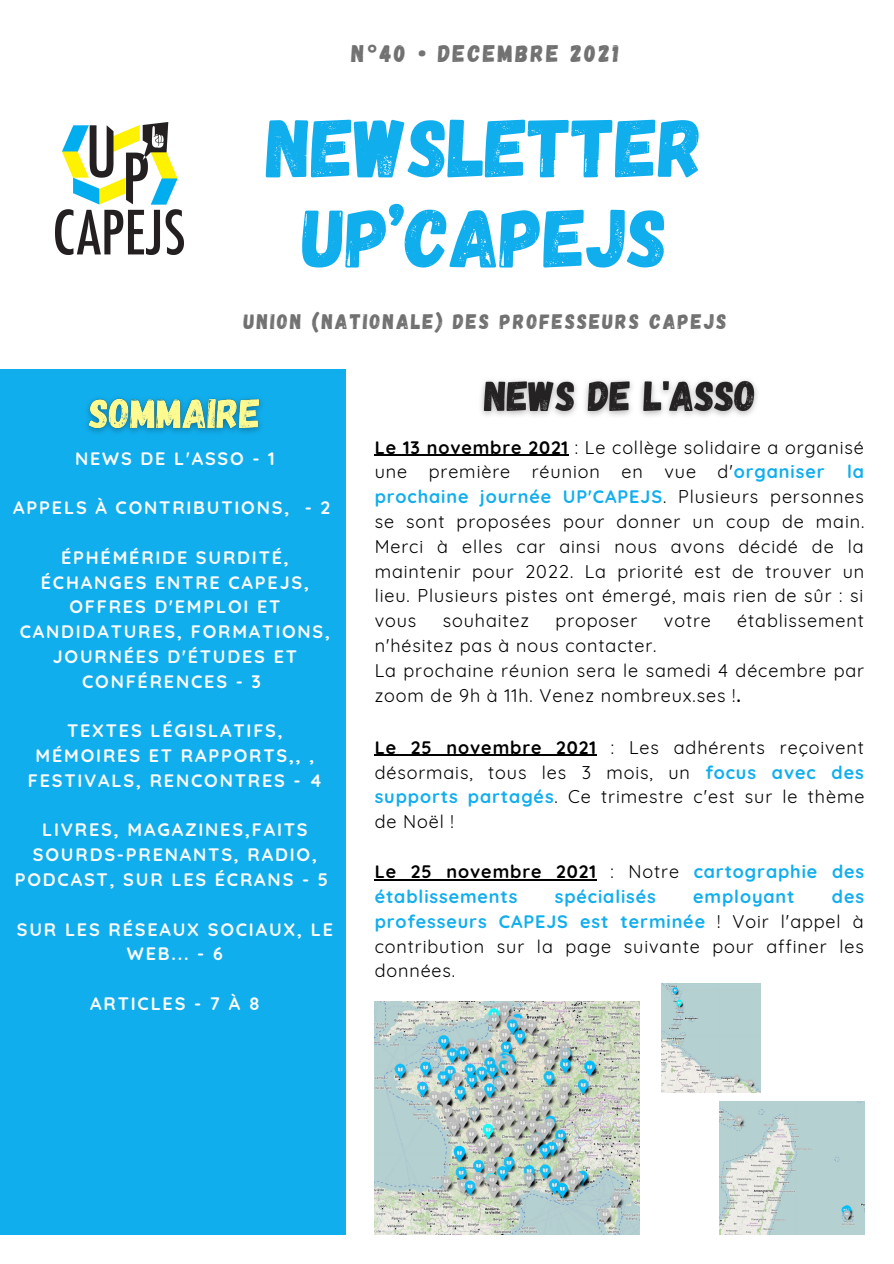
<style>
.page{position:relative;width:894px;height:1264px;background:#fff}
.page>*{position:absolute;margin:0;border:0;box-sizing:border-box;transform-origin:0 0}
.t1{font:82.8px/90.2px "Gagalin";color:#11aeed;text-align:center}
.t2{font:24px "Gagalin";letter-spacing:.1em;color:#717171}
.t3{font:21px "Gagalin";letter-spacing:.1em;color:#717171}
.t4{font:18px/24.8px "Quicksand";letter-spacing:.05em;color:#000;text-align:justify}
.t5{font:700 18px/24.8px "Quicksand";letter-spacing:.1em;color:#fcfcfc;text-align:center}
.t6{font:700 18px/24.8px "Quicksand";letter-spacing:.05em;color:#11aeed}
.s1{font-family:"Noto Sans";font-weight:700}
.s2{font-weight:700}
.s3{font-weight:700;color:#11aeed}
.s4{color:#000}
.s5{font-weight:400;color:#000}
</style>
<div class="page">
<div style="left:0;top:369px;width:346px;height:865px;background:#11aeed"></div>
<img style="left:56px;top:123px;width:127px;height:131px">
<img style="left:374px;top:1001px;width:265px;height:233px">
<img style="left:661px;top:983px;width:99px;height:109px">
<img style="left:719px;top:1101px;width:145px;height:133px">
<img style="left:481px;top:380px;width:276px;height:36px">
<img style="left:87px;top:398px;width:175px;height:35px">
<hr style="left:374px;top:455px;width:195px;height:1px;background:#000">
<hr style="left:374px;top:755px;width:222px;height:1px;background:#000">
<hr style="left:374px;top:879px;width:222px;height:1px;background:#000">
<p class="t2" style="left:351px;top:38px;width:269px">N<span class="s1">°</span>40 • DECEMBRE 2021</p>
<p class="t1" style="left:266px;top:99px;width:438px">NEWSLETTER<br>UP’CAPEJS</p>
<p class="t3" style="left:244px;top:308px;width:484px">UNION (NATIONALE) DES PROFESSEURS CAPEJS</p>
<p class="t5" style="left:75px;top:445px;width:201px">NEWS DE L'ASSO - 1</p>
<p class="t5" style="left:13px;top:495px;width:318px">APPELS À CONTRIBUTIONS, - 2</p>
<p class="t5" style="left:61px;top:544px;width:229px">ÉPHÉMÉRIDE SURDITÉ,</p>
<p class="t5" style="left:20px;top:569px;width:312px">ÉCHANGES ENTRE CAPEJS,<br>OFFRES D'EMPLOI ET<br>CANDIDATURES, FORMATIONS,<br>JOURNÉES D'ÉTUDES ET<br>CONFÉRENCES - 3</p>
<p class="t5" style="left:28px;top:718px;width:296px">TEXTES LÉGISLATIFS,<br>MÉMOIRES ET RAPPORTS,, ,<br>FESTIVALS, RENCONTRES - 4</p>
<p class="t5" style="left:15px;top:817px;width:315px">LIVRES, MAGAZINES,FAITS<br>SOURDS-PRENANTS, RADIO,<br>PODCAST, SUR LES ÉCRANS - 5</p>
<p class="t5" style="left:17px;top:916px;width:317px">SUR LES RÉSEAUX SOCIAUX, LE<br>WEB... - 6</p>
<p class="t5" style="left:90px;top:990px;width:171px">ARTICLES - 7 À 8</p>
<p class="t4" style="left:374px;top:434px;width:490px"><span class="s2">Le 13 novembre 2021</span> : Le collège solidaire a organisé une première réunion en vue d'<span class="s3">organiser</span></p>
<p class="t4" style="left:374px;top:459px;width:491px;text-indent:472px"><span class="s3">la prochaine journée UP'CAPEJS</span>. Plusieurs personnes se sont proposées pour donner un coup de main.<br>Merci à elles car ainsi nous avons décidé de la maintenir pour 2022. La priorité est de trouver un lieu. Plusieurs pistes ont émergé, mais rien de sûr : si vous</p>
<p class="t4" style="left:442px;top:608px;width:88px">souhaitez</p>
<p class="t4" style="left:555px;top:608px;width:83px">proposer</p>
<p class="t4" style="left:663px;top:608px;width:48px">votre</p>
<p class="t4" style="left:737px;top:608px;width:128px">établissement</p>
<p class="t4" style="left:374px;top:633px;width:283px">n'hésitez pas à nous contacter.</p>
<p class="t4" style="left:374px;top:657px;width:491px">La prochaine réunion sera le samedi 4 décembre par zoom de 9h à 11h. Venez nombreux.ses !<span class="s2">.</span></p>
<p class="t4" style="left:374px;top:734px;width:491px"><span class="s2">Le 25 novembre 2021</span> : Les adhérents reçoivent désormais, tous les 3 mois, un <span class="s3">focus avec des supports partagés</span>. Ce trimestre c'est sur le thème de Noël !</p>
<p class="t6" style="left:374px;top:859px;width:491px"><span class="s4">Le 25 novembre 2021</span> <span class="s5">: Notre</span> cartographie des établissements</p>
<p class="t6" style="left:554px;top:884px;width:103px">spécialisés</p>
<p class="t6" style="left:693px;top:884px;width:103px">employant</p>
<p class="t4" style="left:374px;top:884px;width:491px;text-indent:457px"><span class="s3">des professeurs CAPEJS est terminée</span> ! Voir l'appel à contribution sur la page suivante pour affiner les données.</p>
</div>
